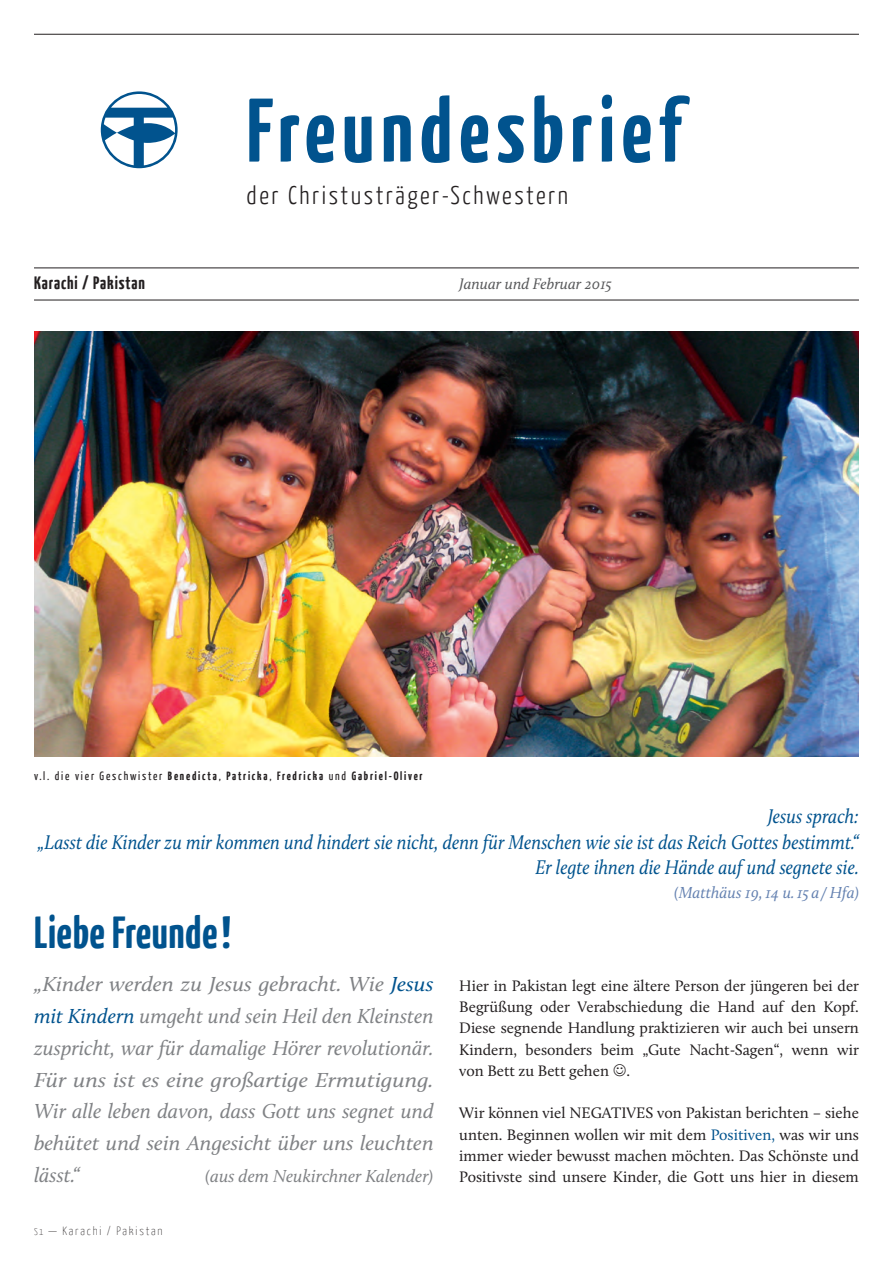
<style>
.page{position:relative;width:893px;height:1263px;background:#fff}
.page>*{position:absolute;margin:0;border:0;box-sizing:border-box;transform-origin:0 0}
.t1{font:700 90px "Yanone Kaffeesatz";letter-spacing:.07em;color:#01538e}
.t2{font:700 45px "Yanone Kaffeesatz";letter-spacing:.01em;color:#01538e}
.t3{font:300 25.5px "Yanone Kaffeesatz";letter-spacing:.1em;color:#231f20}
.t4{font:italic 21px/32px "Calluna";color:#808285;text-align:justify;scale:1.09 1}
.t5{font:italic 20.4px/25.5px "Calluna";color:#01538e;text-align:right;scale:.9 1}
.t6{font:italic 18px "Calluna";color:#808285}
.t7{font:700 18px "Yanone Kaffeesatz";letter-spacing:.05em;color:#231f20}
.t8{font:italic 16.5px "Calluna";color:#6582b1}
.t9{font:15.75px/21.3px "Calluna";color:#231f20;text-align:justify}
.t10{font:italic 15.75px "Calluna";color:#57585a}
.t11{font:700 12px "Yanone Kaffeesatz";letter-spacing:.15em;color:#231f20}
.t12{font:100 12px "Yanone Kaffeesatz";letter-spacing:.15em;color:#231f20}
.s1{font-weight:400}
.s2{color:#01538e}
.s3{font-size:9.75px}
</style>
<div class="page">
<img style="left:34px;top:332px;width:825px;height:425px">
<hr style="left:34px;top:300px;width:825px;height:1px;background:#231f20">
<hr style="left:34px;top:268px;width:825px;height:1px;background:#231f20">
<hr style="left:34px;top:34px;width:825px;height:1px;background:#231f20">
<svg style="left:101px;top:91px;width:77px;height:77px"></svg>
<h1 class="t1" style="left:247px;top:71px;width:437px">Freundesbrief</h1>
<h3 class="t3" style="left:247px;top:179px;width:323px">der Christusträger-Schwestern</h3>
<p class="t7" style="left:34px;top:271px;width:112px">Karachi / Pakistan</p>
<p class="t10" style="left:459px;top:274px;width:154px">Januar und Februar 2015</p>
<p class="t11" style="left:34px;top:768px;width:390px"><span class="s1">v.l. die vier Geschwister</span> Benedicta<span class="s1">,</span> Patricka<span class="s1">,</span> Fredricka <span class="s1">und</span> Gabriel-Oliver</p>
<p class="t5" style="left:38px;top:803px;width:914px">Jesus sprach:<br>„Lasst die Kinder zu mir kommen und hindert sie nicht, denn für Menschen wie sie ist das Reich Gottes bestimmt.“<br>Er legte ihnen die Hände auf und segnete sie.</p>
<p class="t8" style="left:674px;top:883px;width:186px">(Matthäus 19, 14 u. 15 a / Hfa)</p>
<h2 class="t2" style="left:34px;top:903px;width:198px">Liebe Freunde!</h2>
<p class="t4" style="left:34px;top:967px;width:368px">„Kinder werden zu Jesus gebracht. Wie <span class="s2">Jesus mit Kindern</span> umgeht und sein Heil den Kleinsten zuspricht, war für damalige Hörer revolutionär.<br>Für uns ist es eine großartige Ermutigung.<br>Wir alle leben davon, dass Gott uns segnet und behütet und sein Angesicht über uns leuchten lässt.“</p>
<p class="t6" style="left:205px;top:1165px;width:230px">(aus dem Neukirchner Kalender)</p>
<p class="t12" style="left:34px;top:1224px;width:130px"><span class="s3">s1</span> — Karachi / Pakistan</p>
<p class="t9" style="left:459px;top:975px;width:401px">Hier in Pakistan legt eine ältere Person der jüngeren bei der Begrüßung oder Verabschiedung die Hand auf den Kopf.<br>Diese segnende Handlung praktizieren wir auch bei unsern Kindern, besonders beim „Gute Nacht-Sagen“, wenn wir von Bett zu Bett gehen .</p>
<p class="t9" style="left:459px;top:1102px;width:401px">Wir können viel NEGATIVES von Pakistan berichten – siehe unten. Beginnen wollen wir mit dem <span class="s2">Positiven,</span> was wir uns immer wieder bewusst machen möchten. Das Schönste und Positivste sind unsere Kinder, die Gott uns hier in diesem</p>
</div>
